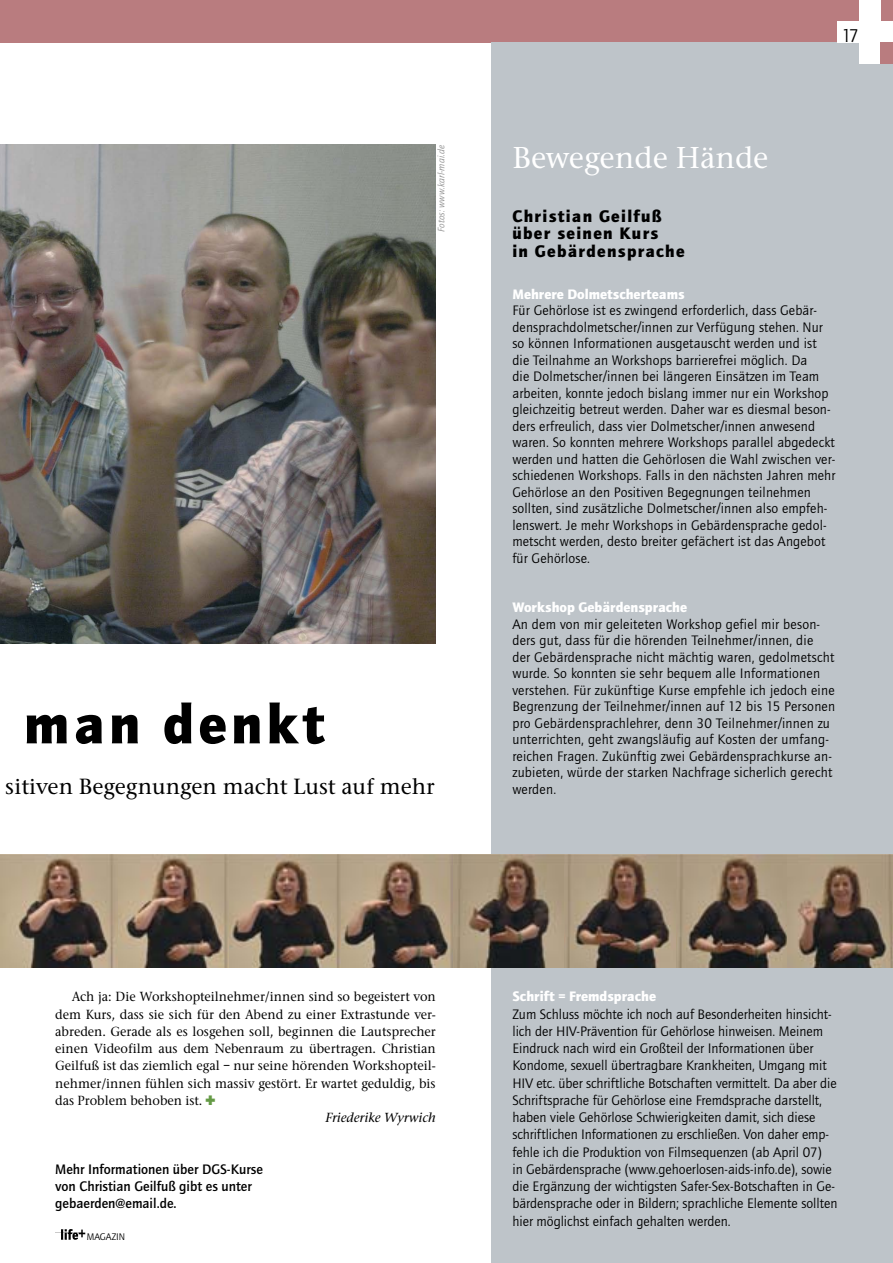
<style>
.page{position:relative;width:893px;height:1263px;background:#fff}
.page>*{position:absolute;margin:0;border:0;box-sizing:border-box;transform-origin:0 0}
.t1{font:900 57px "Quay Sans";letter-spacing:.075em;color:#000}
.t2{font:500 31.5px "Stone Serif";color:#fff}
.t3{font:500 22.95px "Stone Serif";color:#000}
.t4{font:19.2px "Quay Sans";color:#000;scale:.95 1}
.t5{font:900 17.25px/17.2px "Quay Sans";letter-spacing:.075em;color:#000}
.t6{font:14.25px/16.5px "Quay Sans";letter-spacing:.01em;color:#000}
.t7{font:500 14.25px/17.2px "Quay Sans";color:#000}
.t8{font:900 14.25px "Quay Sans";color:#fff}
.t9{font:500 13.8px "Stone Serif";color:#000;scale:.95 1}
.t10{font:italic 500 13.8px "Stone Serif";color:#000}
.t11{font:9.9px "Quay Sans";color:#000}
.t12{font:italic 9.75px "Quay Sans";color:#939393}
.s1{font-family:"Strada";font-weight:300}
.s2{color:#649a45}
</style>
<div class="page">
<img style="left:55px;top:1229px;width:31px;height:11px">
<div style="left:0;top:0;width:893px;height:43px;background:#b97c7f"></div>
<div style="left:491px;top:43px;width:402px;height:1220px;background:#bec4c9"></div>
<img style="left:0;top:145px;width:436px;height:498px">
<img style="left:0;top:855px;width:893px;height:113px">
<div style="left:838px;top:21px;width:55px;height:22px;background:#fff"></div>
<div style="left:859px;top:0;width:21px;height:64px;background:#fff"></div>
<div style="left:880px;top:43px;width:13px;height:21px;background:#b97c7f"></div>
<p class="t12" style="left:436px;top:232px;width:88px;rotate:-90deg">Fotos: www.karl-mai.de</p>
<h1 class="t1" style="left:24px;top:691px;width:302px">man denkt</h1>
<h3 class="t3" style="left:5px;top:773px;width:431px">sitiven Begegnungen macht Lust auf mehr</h3>
<h3 class="t4" style="left:842px;top:25px;width:19px">17</h3>
<h2 class="t2" style="left:512px;top:140px;width:258px">Bewegende Hände</h2>
<p class="t5" style="left:512px;top:208px;width:174px">Christian Geilfuß über seinen Kurs<br>in Gebärdensprache</p>
<p class="t8" style="left:512px;top:285px;width:174px">Mehrere Dolmetscherteams</p>
<p class="t6" style="left:512px;top:302px;width:325px">Für Gehörlose ist es zwingend erforderlich, dass Gebär&shy;densprachdolmetscher<span class="s1">/</span>innen zur Verfügung stehen. Nur so können Informationen ausgetauscht werden und ist die Teilnahme an Workshops barrierefrei möglich. Da<br>die Dolmetscher<span class="s1">/</span>innen bei längeren Einsätzen im Team arbeiten, konnte jedoch bislang immer nur ein Workshop gleichzeitig betreut werden. Daher war es diesmal beson&shy;ders erfreulich, dass vier Dolmetscher<span class="s1">/</span>innen anwesend waren. So konnten mehrere Workshops parallel abgedeckt werden und hatten die Gehörlosen die Wahl zwischen ver&shy;schiedenen Workshops. Falls in den nächsten Jahren mehr Gehörlose an den Positiven Begegnungen teilnehmen sollten, sind zusätzliche Dolmetscher<span class="s1">/</span>innen also empfeh&shy;lenswert. Je mehr Workshops in Gebärdensprache gedol&shy;metscht werden, desto breiter gefächert ist das Angebot für Gehörlose.</p>
<p class="t8" style="left:512px;top:599px;width:176px">Workshop Gebärdensprache</p>
<p class="t6" style="left:512px;top:616px;width:324px">An dem von mir geleiteten Workshop gefiel mir beson&shy;ders gut, dass für die hörenden Teilnehmer<span class="s1">/</span>innen, die<br>der Gebärdensprache nicht mächtig waren, gedolmetscht wurde. So konnten sie sehr bequem alle Informationen verstehen. Für zukünftige Kurse empfehle ich jedoch eine Begrenzung der Teilnehmer<span class="s1">/</span>innen auf 12 bis 15 Personen pro Gebärdensprachlehrer, denn 30 Teilnehmer<span class="s1">/</span>innen zu unterrichten, geht zwangsläufig auf Kosten der umfang&shy;reichen Fragen. Zukünftig zwei Gebärdensprachkurse an&shy;zubieten, würde der starken Nachfrage sicherlich gerecht werden.</p>
<p class="t9" style="left:72px;top:989px;width:384px">Ach ja: Die Workshopteilnehmer/innen sind so begeistert von</p>
<p class="t9" style="left:55px;top:1006px;width:402px">dem Kurs, dass sie sich für den Abend zu einer Extrastunde ver-</p>
<p class="t9" style="left:55px;top:1023px;width:402px">abreden. Gerade als es losgehen soll, beginnen die Lautsprecher</p>
<p class="t9" style="left:55px;top:1040px;width:402px">einen Videofilm aus dem Nebenraum zu übertragen. Christian</p>
<p class="t9" style="left:55px;top:1058px;width:402px">Geilfuß ist das ziemlich egal – nur seine hörenden Workshopteil-</p>
<p class="t9" style="left:55px;top:1075px;width:402px">nehmer/innen fühlen sich massiv gestört. Er wartet geduldig, bis</p>
<p class="t9" style="left:55px;top:1092px;width:170px">das Problem behoben ist. <span class="s2">✚</span></p>
<p class="t10" style="left:326px;top:1110px;width:112px">Friederike Wyrwich</p>
<p class="t7" style="left:55px;top:1161px;width:209px">Mehr Informationen über DGS-Kurse von Christian Geilfuß gibt es unter gebaerden@email.de.</p>
<p class="t11" style="left:87px;top:1231px;width:40px">MAGAZIN</p>
<p class="t8" style="left:512px;top:988px;width:145px">Schrift = Fremdsprache</p>
<p class="t6" style="left:512px;top:1005px;width:327px;line-height:17.2px">Zum Schluss möchte ich noch auf Besonderheiten hinsicht&shy;lich der HIV-Prävention für Gehörlose hinweisen. Meinem Eindruck nach wird ein Großteil der Informationen über Kondome, sexuell übertragbare Krankheiten, Umgang mit HIV etc. über schriftliche Botschaften vermittelt. Da aber die Schriftsprache für Gehörlose eine Fremdsprache darstellt, haben viele Gehörlose Schwierigkeiten damit, sich diese schriftlichen Informationen zu erschließen. Von daher emp&shy;fehle ich die Produktion von Filmsequenzen (ab April 07)<br>in Gebärdensprache (www.gehoerlosen-aids-info.de), sowie die Ergänzung der wichtigsten Safer-Sex-Botschaften in Ge&shy;bärdensprache oder in Bildern; sprachliche Elemente sollten hier möglichst einfach gehalten werden.</p>
</div>
